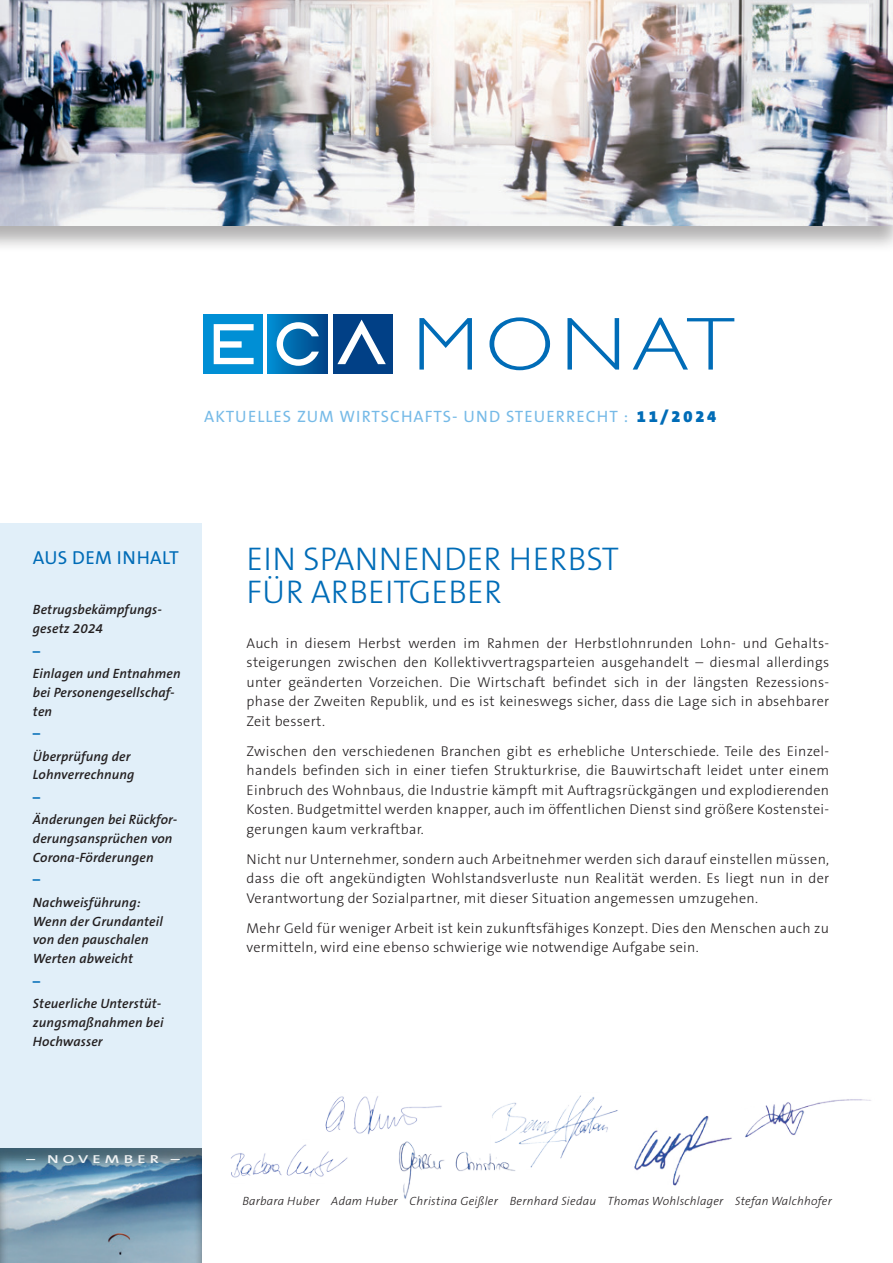
<style>
.page{position:relative;width:893px;height:1263px;background:#fff}
.page>*{position:absolute;margin:0;border:0;box-sizing:border-box;transform-origin:0 0}
.t1{font:300 75.45px "Gill Sans";letter-spacing:.08em;color:#006cb7;scale:1.11 1}
.t2{font:300 33px/33px "The Sans B3";color:#006cb7}
.t3{font:18.9px "The Sans B5 Plain";letter-spacing:.02em;color:#006cb7}
.t4{font:16.5px "The Sans B5 Plain";letter-spacing:.065em;color:#76bae7}
.t5{font:900 16.5px "The Sans B9";letter-spacing:.17em;color:#006cb7}
.t6{font:300 14.25px/19.5px "The Sans B3";letter-spacing:.02em;color:#231f20;text-align:justify}
.t7{font:italic 600 13.5px/18.8px "The Sans B6";letter-spacing:.01em;color:#231f20}
.t8{font:700 13.5px "The Sans B7";color:#006cb7}
.t9{font:italic 300 12px "The Sans B3";letter-spacing:.02em;color:#231f20}
.t10{font:600 11.55px "The Sans B6";letter-spacing:.25em;color:#fff;scale:1.43 1}
</style>
<div class="page">
<div style="left:0;top:523px;width:202px;height:625px;background:#e1eff9"></div>
<div style="left:0;top:1145px;width:203px;height:118px;background:#231f20;opacity:.5"></div>
<div style="left:0;top:0;width:893px;height:253px;background:#231f20;opacity:.35"></div>
<img style="left:0;top:0;width:893px;height:225px">
<div style="left:203px;top:314px;width:60px;height:59px;background:#008fd5"></div>
<svg style="left:214px;top:324px;width:40px;height:40px"></svg>
<div style="left:268px;top:314px;width:60px;height:59px;background:linear-gradient(to right,#018ed2,#004184)"></div>
<svg style="left:277px;top:322px;width:42px;height:44px"></svg>
<div style="left:333px;top:314px;width:59px;height:59px;background:#014086"></div>
<svg style="left:337px;top:320px;width:49px;height:44px"></svg>
<img style="left:634px;top:1115px;width:98px;height:71px">
<img style="left:492px;top:1095px;width:126px;height:73px">
<img style="left:325px;top:1096px;width:117px;height:39px">
<img style="left:399px;top:1136px;width:123px;height:63px">
<img style="left:231px;top:1144px;width:117px;height:34px">
<img style="left:745px;top:1099px;width:126px;height:39px">
<h1 class="t1" style="left:413px;top:302px;width:291px">MONAT</h1>
<p class="t4" style="left:204px;top:408px;width:426px">AKTUELLES ZUM WI RTSCHAFTS- UND STEUERRECHT :</p>
<p class="t5" style="left:637px;top:407px;width:81px">11/2024</p>
<h3 class="t3" style="left:33px;top:547px;width:147px">AUS DEM INHALT</h3>
<p class="t7" style="left:33px;top:601px;width:130px">Betrugsbekämpfungs&shy;gesetz 2024</p>
<p class="t8" style="left:33px;top:644px;width:9px">–</p>
<p class="t7" style="left:33px;top:665px;width:149px">Einlagen und Entnahmen bei Personengesellschaf&shy;ten</p>
<p class="t8" style="left:33px;top:726px;width:9px">–</p>
<p class="t7" style="left:33px;top:747px;width:103px">Überprüfung der<br>Lohnverrechnung</p>
<p class="t8" style="left:33px;top:790px;width:9px">–</p>
<p class="t7" style="left:33px;top:811px;width:146px">Änderungen bei Rückfor&shy;derungsansprüchen von<br>Corona-Förderungen</p>
<p class="t8" style="left:33px;top:873px;width:9px">–</p>
<p class="t7" style="left:33px;top:894px;width:131px">Nachweisführung:<br>Wenn der Grundanteil von den pauschalen<br>Werten abweicht</p>
<p class="t8" style="left:33px;top:974px;width:9px">–</p>
<p class="t7" style="left:33px;top:995px;width:132px">Steuerliche Unterstüt&shy;zungsmaßnahmen bei<br>Hochwasser</p>
<p class="t10" style="left:26px;top:1153px;width:109px">– NOVEMBER –</p>
<h2 class="t2" style="left:247px;top:544px;width:374px">Ein spannender Herbst für Arbeitgeber</h2>
<p class="t6" style="left:247px;top:634px;width:584px">Auch in diesem Herbst werden im Rahmen der Herbstlohnrunden Lohn- und Gehalts&shy;steigerungen zwischen den Kollektivvertragsparteien ausgehandelt – diesmal allerdings unter geänderten Vorzeichen. Die Wirtschaft befindet sich in der längsten Rezessions&shy;phase der Zweiten Republik, und es ist keineswegs sicher, dass die Lage sich in absehbarer Zeit bessert.</p>
<p class="t6" style="left:247px;top:742px;width:584px">Zwischen den verschiedenen Branchen gibt es erhebliche Unterschiede. Teile des Einzel&shy;handels befinden sich in einer tiefen Strukturkrise, die Bauwirtschaft leidet unter einem Einbruch des Wohnbaus, die I ndustrie kämpft mit Auftragsrückgängen und explodierenden Kosten. Budgetmittel werden knapper, auch im öffentlichen Dienst sind größere Kostenstei&shy;gerungen kaum verkraftbar.</p>
<p class="t6" style="left:247px;top:850px;width:584px">N icht nur Unternehmer, sondern auch Arbeitnehmer werden sich darauf einstellen müssen, dass die oft angekündigten Wohlstandsverluste nun Realität werden. Es liegt nun in der Verantwortung der Sozialpartner, mit dieser Situation angemessen umzugehen.</p>
<p class="t6" style="left:247px;top:919px;width:584px">Mehr Geld für weniger Arbeit ist kein zukunftsfähiges Konzept. Dies den Menschen auch zu vermitteln, wird eine ebenso schwierige wie notwendige Aufgabe sein.</p>
<p class="t9" style="left:242px;top:1195px;width:591px">Barbara Huber Adam Huber Christina Geißler Bernhard Siedau Thomas Wohlschlager Stefan Walchhofer</p>
</div>
